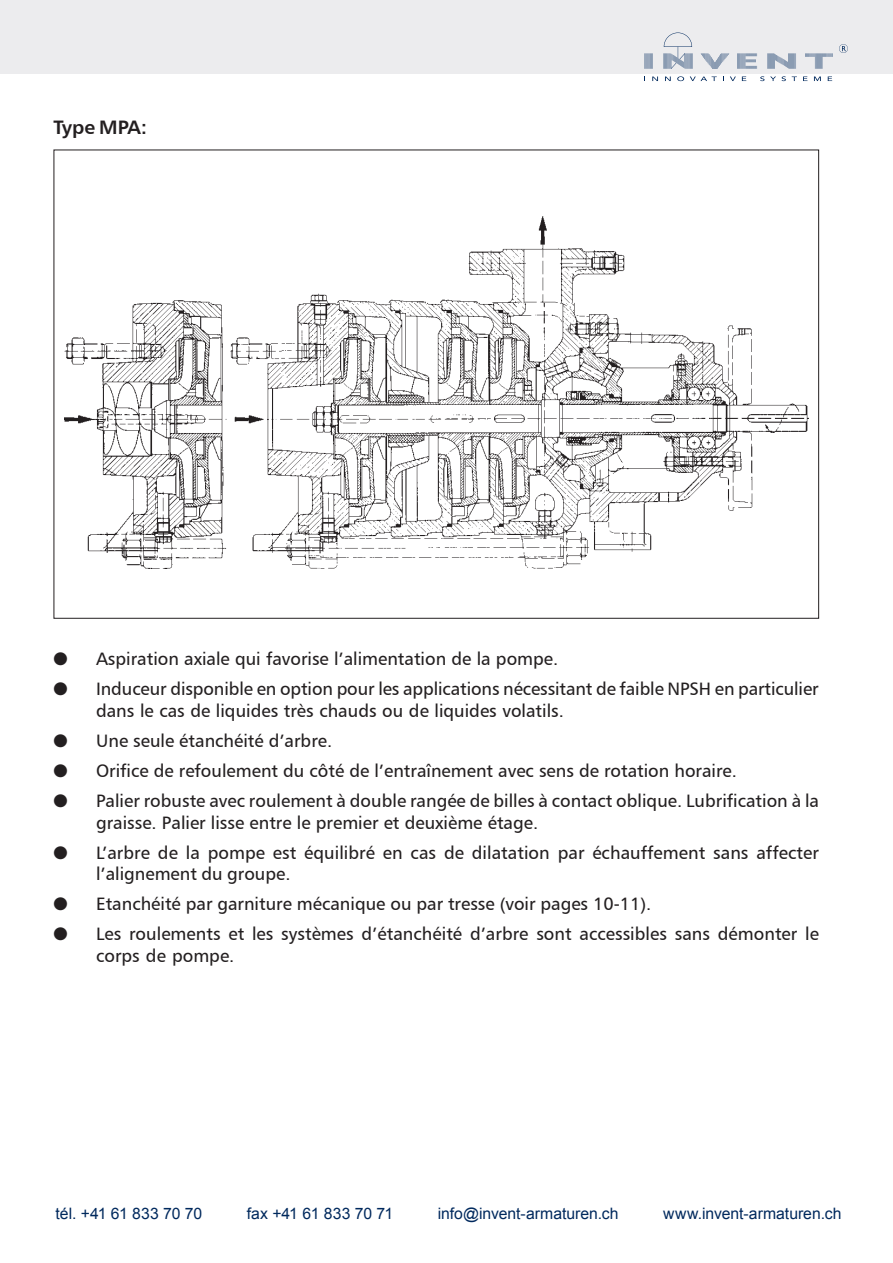
<style>
.page{position:relative;width:893px;height:1263px;background:#fff}
.page>*{position:absolute;margin:0;border:0;box-sizing:border-box;transform-origin:0 0}
.t1{font:19.5px "Humanist 777 BT Bold B";letter-spacing:-.005em;color:#231f20}
.t2{font:18px/21.6px "Humanist 777 BT Roman B";color:#231f20}
.t3{font:15.75px "Arial";color:#00295d}
</style>
<div class="page">
<div style="left:0;top:0;width:893px;height:73px;background:#ececee"></div>
<svg style="left:839px;top:44px;width:9px;height:9px"></svg>
<svg style="left:645px;top:33px;width:187px;height:36px"></svg>
<svg style="left:652px;top:77px;width:6px;height:4px"></svg>
<svg style="left:665px;top:77px;width:6px;height:4px"></svg>
<svg style="left:677px;top:76px;width:7px;height:5px"></svg>
<svg style="left:690px;top:77px;width:27px;height:4px"></svg>
<svg style="left:730px;top:77px;width:6px;height:4px"></svg>
<svg style="left:742px;top:77px;width:4px;height:4px"></svg>
<svg style="left:760px;top:76px;width:4px;height:5px"></svg>
<svg style="left:770px;top:76px;width:16px;height:5px"></svg>
<svg style="left:803px;top:77px;width:4px;height:4px"></svg>
<svg style="left:814px;top:77px;width:7px;height:4px"></svg>
<svg style="left:828px;top:77px;width:4px;height:4px"></svg>
<hr style="left:54px;top:1168px;width:765px;height:1px;background:#231f20">
<hr style="left:54px;top:106px;width:540px;height:1px;background:#231f20">
<img style="left:64px;top:216px;width:744px;height:353px">
<p class="t1" style="left:54px;top:115px;width:95px">Type MPA:</p>
<p class="t2" style="left:54px;top:647px;width:506px">● Aspiration axiale qui favorise l’alimentation de la pompe.</p>
<p class="t2" style="left:96px;top:678px;width:724px;text-indent:-42px">● Induceur disponible en option pour les applications nécessitant de faible NPSH en particulier dans le cas de liquides très chauds ou de liquides volatils.</p>
<p class="t2" style="left:54px;top:729px;width:280px">● Une seule étanchéité d’arbre.</p>
<p class="t2" style="left:54px;top:759px;width:685px">● Orifice de refoulement du côté de l’entraînement avec sens de rotation horaire.</p>
<p class="t2" style="left:96px;top:789px;width:724px;text-indent:-42px">● Palier robuste avec roulement à double rangée de billes à contact oblique. Lubrification à la graisse. Palier lisse entre le premier et deuxième étage.</p>
<p class="t2" style="left:96px;top:841px;width:724px;text-indent:-42px">● L’arbre de la pompe est équilibré en cas de dilatation par échauffement sans affecter l’alignement du groupe.</p>
<p class="t2" style="left:54px;top:893px;width:599px">● Etanchéité par garniture mécanique ou par tresse (voir pages 10-11).</p>
<p class="t2" style="left:96px;top:923px;width:724px;text-indent:-42px">● Les roulements et les systèmes d’étanchéité d’arbre sont accessibles sans démonter le corps de pompe.</p>
<p class="t3" style="left:56px;top:1203px;width:148px">tél. +41 61 833 70 70</p>
<p class="t3" style="left:247px;top:1203px;width:148px">fax +41 61 833 70 71</p>
<p class="t3" style="left:438px;top:1203px;width:182px">info@invent-armaturen.ch</p>
<p class="t3" style="left:663px;top:1203px;width:180px">www.invent-armaturen.ch</p>
</div>
